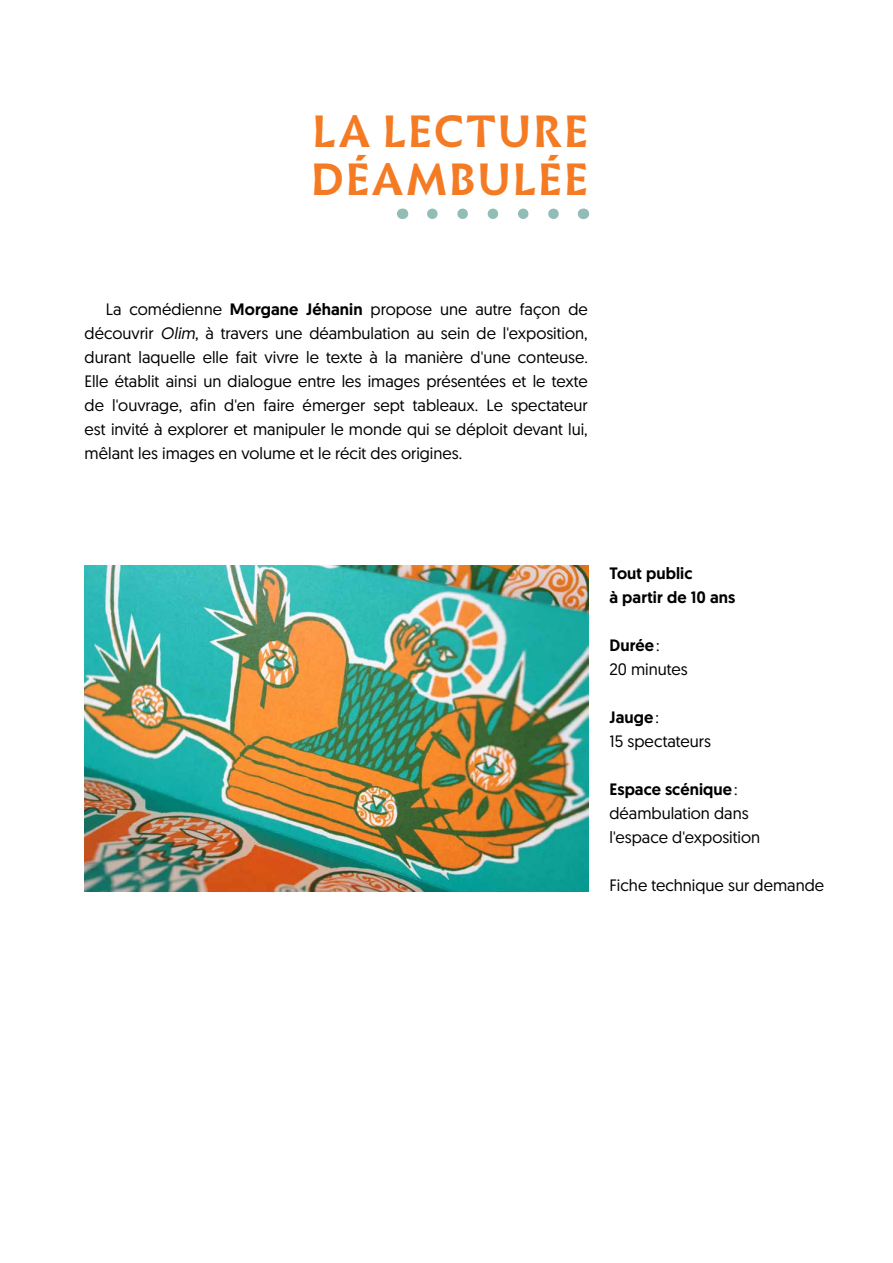
<style>
.page{position:relative;width:893px;height:1263px;background:#fff}
.page>*{position:absolute;margin:0;border:0;box-sizing:border-box;transform-origin:0 0}
.t1{font:700 42px/48px "Infini";letter-spacing:.04em;color:#f47b23}
.t2{font:16.5px/24px "Geomanist";color:#000}
.t3{font:500 16.5px/24px "Geomanist";letter-spacing:.005em;color:#000}
.s1{font-weight:500}
.s2{font-style:italic}
</style>
<div class="page">
<svg style="left:432px;top:209px;width:127px;height:10px"></svg>
<img style="left:85px;top:566px;width:504px;height:325px">
<h1 class="t1" style="left:311px;top:108px;width:279px">LA LECTURE<br>DÉAMBULÉE</h1>
<p class="t2" style="left:85px;top:297px;width:505px;text-align:justify;text-indent:21px">La comédienne <span class="s1">Morgane Jéhanin</span> propose une autre façon de découvrir <span class="s2">Olim</span>, à travers une déambulation au sein de l'exposition, durant laquelle elle fait vivre le texte à la manière d'une conteuse.<br>Elle établit ainsi un dialogue entre les images présentées et le texte de l'ouvrage, afin d'en faire émerger sept tableaux. Le spectateur est invité à explorer et manipuler le monde qui se déploit devant lui, mêlant les images en volume et le récit des origines.</p>
<p class="t3" style="left:609px;top:561px;width:127px">Tout public<br>à partir de 10 ans</p>
<p class="t2" style="left:609px;top:633px;width:80px"><span class="s1">Durée</span>:<br>20 minutes</p>
<p class="t2" style="left:609px;top:705px;width:103px"><span class="s1">Jauge</span>:<br>15 spectateurs</p>
<p class="t2" style="left:609px;top:777px;width:152px"><span class="s1">Espace scénique</span>: déambulation dans l'espace d'exposition</p>
<p class="t2" style="left:609px;top:873px;width:216px">Fiche technique sur demande</p>
</div>
